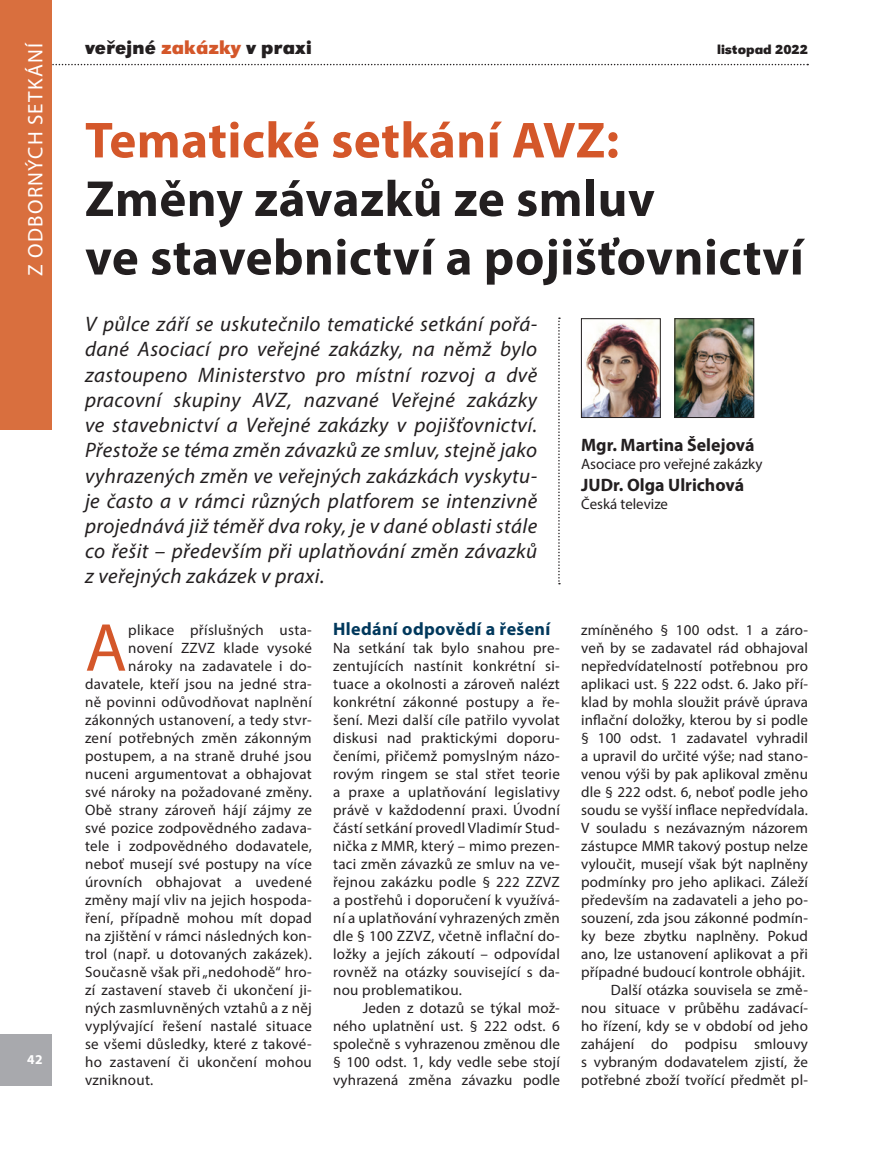
<style>
.page{position:relative;width:893px;height:1149px;background:#fff}
.page>*{position:absolute;margin:0;border:0;box-sizing:border-box;transform-origin:0 0}
.VZ_text_bez_odsazeni{font:68.4px "Myriad Pro";color:#d4572a}
.VZ_titul{font:700 51px/58.5px "Myriad Pro";letter-spacing:.01em;color:#231f20}
.VZ_souhrn{font:italic 21px/25.2px "Myriad Pro";letter-spacing:.02em;color:#231f20;text-align:justify}
.t1{font:21px "Myriad Pro";letter-spacing:.06em;color:#fff}
.t2{font:700 19.5px "URW Grotesk TEE";letter-spacing:.01em;color:#231f20}
.VZ_autor{font:700 18px "Myriad Pro";color:#231f20}
.VZ_nadpis{font:700 18px "Myriad Pro";letter-spacing:.02em;color:#00385c}
.VZ_text_bez_odsazeni-2{font:15px/18px "Myriad Pro";letter-spacing:.02em;color:#231f20;text-align:justify}
.VZ_text{font:15px/18px "Myriad Pro";letter-spacing:.01em;color:#231f20;text-align:justify}
.VZ_autor-2{font:15px "Myriad Pro";color:#231f20}
.t3{font:700 13.5px "URW Grotesk TEE";color:#231f20}
.t4{font:700 13.5px "Myriad Pro";color:#fff}
.s1{color:#d4572a}
</style>
<div class="page">
<div style="left:0;top:1033px;width:51px;height:51px;background:#a8a9ad"></div>
<svg style="left:51px;top:64px;width:757px;height:1px"></svg>
<div style="left:0;top:0;width:51px;height:429px;background:#d96f3e"></div>
<svg style="left:558px;top:317px;width:2px;height:267px"></svg>
<img style="left:583px;top:320px;width:75px;height:95px">
<div style="left:581px;top:318px;width:79px;height:99px;border:1px solid #231f20"></div>
<img style="left:677px;top:320px;width:75px;height:95px">
<div style="left:675px;top:318px;width:79px;height:99px;border:1px solid #231f20"></div>
<p class="t1" style="left:23px;top:276px;width:235px;rotate:-90deg">Z ODBORNÝCH SETKÁNÍ</p>
<p class="t2" style="left:85px;top:36px;width:228px">veřejné <span class="s1">zakázky</span> v praxi</p>
<p class="t3" style="left:717px;top:41px;width:92px">listopad 2022</p>
<p class="VZ_titul" style="left:85px;top:109px;width:720px"><span class="s1">Tematické setkání AVZ:<br></span>Změny závazků ze smluv<br>ve stavebnictví a pojišťovnictví</p>
<p class="t4" style="left:27px;top:1050px;width:17px">42</p>
<p class="VZ_souhrn" style="left:85px;top:311px;width:454px">V půlce září se uskutečnilo tematické setkání pořá&shy;dané Asociací pro veřejné zakázky, na němž bylo zastoupeno Ministerstvo pro místní rozvoj a dvě pracovní skupiny AVZ, nazvané Veřejné zakázky ve stavebnictví a Veřejné zakázky v pojišťovnictví.<br>Přestože se téma změn závazků ze smluv, stejně jako vyhrazených změn ve veřejných zakázkách vyskytu&shy;je často a v rámci různých platforem se intenzivně projednává již téměř dva roky, je v dané oblasti stále co řešit – především při uplatňování změn závazků z veřejných zakázek v praxi.</p>
<p class="VZ_text_bez_odsazeni" style="left:85px;top:605px;width:43px">A</p>
<p class="VZ_text_bez_odsazeni-2" style="left:128px;top:620px;width:185px">plikace příslušných usta-</p>
<p class="VZ_text_bez_odsazeni-2" style="left:128px;top:638px;width:185px">novení ZZVZ klade vysoké</p>
<p class="VZ_text_bez_odsazeni-2" style="left:128px;top:656px;width:185px">nároky na zadavatele i do-</p>
<p class="VZ_text_bez_odsazeni-2" style="left:85px;top:674px;width:228px">davatele, kteří jsou na jedné stra-</p>
<p class="VZ_text_bez_odsazeni-2" style="left:85px;top:692px;width:228px">ně povinni odůvodňovat naplnění</p>
<p class="VZ_text_bez_odsazeni-2" style="left:85px;top:710px;width:228px">zákonných ustanovení, a tedy stvr-</p>
<p class="VZ_text_bez_odsazeni-2" style="left:85px;top:728px;width:228px">zení potřebných změn zákonným</p>
<p class="VZ_text_bez_odsazeni-2" style="left:85px;top:746px;width:228px">postupem, a na straně druhé jsou</p>
<p class="VZ_text_bez_odsazeni-2" style="left:85px;top:764px;width:228px">nuceni argumentovat a obhajovat</p>
<p class="VZ_text_bez_odsazeni-2" style="left:85px;top:782px;width:228px">své nároky na požadované změny.</p>
<p class="VZ_text_bez_odsazeni-2" style="left:85px;top:800px;width:228px">Obě strany zároveň hájí zájmy ze</p>
<p class="VZ_text_bez_odsazeni-2" style="left:85px;top:818px;width:228px">své pozice zodpovědného zadava-</p>
<p class="VZ_text_bez_odsazeni-2" style="left:85px;top:836px;width:228px">tele i zodpovědného dodavatele,</p>
<p class="VZ_text_bez_odsazeni-2" style="left:85px;top:854px;width:228px">neboť musejí své postupy na více</p>
<p class="VZ_text_bez_odsazeni-2" style="left:85px;top:872px;width:228px">úrovních obhajovat a uvedené</p>
<p class="VZ_text_bez_odsazeni-2" style="left:85px;top:890px;width:228px">změny mají vliv na jejich hospoda-</p>
<p class="VZ_text_bez_odsazeni-2" style="left:85px;top:908px;width:228px">ření, případně mohou mít dopad</p>
<p class="VZ_text_bez_odsazeni-2" style="left:85px;top:926px;width:228px">na zjištění v rámci následných kon-</p>
<p class="VZ_text_bez_odsazeni-2" style="left:85px;top:944px;width:228px">trol (např. u dotovaných zakázek).</p>
<p class="VZ_text_bez_odsazeni-2" style="left:85px;top:962px;width:228px">Současně však při „nedohodě“ hro-</p>
<p class="VZ_text_bez_odsazeni-2" style="left:85px;top:980px;width:228px">zí zastavení staveb či ukončení ji-</p>
<p class="VZ_text_bez_odsazeni-2" style="left:85px;top:998px;width:228px">ných zasmluvněných vztahů a z něj</p>
<p class="VZ_text_bez_odsazeni-2" style="left:85px;top:1016px;width:228px">vyplývající řešení nastalé situace</p>
<p class="VZ_text_bez_odsazeni-2" style="left:85px;top:1034px;width:228px">se všemi důsledky, které z takové-</p>
<p class="VZ_text_bez_odsazeni-2" style="left:85px;top:1052px;width:228px">ho zastavení či ukončení mohou</p>
<p class="VZ_text_bez_odsazeni-2" style="left:85px;top:1070px;width:70px">vzniknout.</p>
<p class="VZ_nadpis" style="left:333px;top:616px;width:219px">Hledání odpovědí a řešení</p>
<p class="VZ_text_bez_odsazeni-2" style="left:333px;top:638px;width:228px">Na setkání tak bylo snahou pre&shy;zentujících nastínit konkrétní si&shy;tuace a okolnosti a zároveň nalézt konkrétní zákonné postupy a ře&shy;šení. Mezi další cíle patřilo vyvolat diskusi nad praktickými doporu&shy;čeními, přičemž pomyslným názo&shy;rovým ringem se stal střet teorie a praxe a uplatňování legislativy právě v každodenní praxi. Úvodní částí setkání provedl Vladimír Stud&shy;nička z MMR, který – mimo prezen&shy;taci změn závazků ze smluv na ve&shy;řejnou zakázku podle § 222 ZZVZ a postřehů i doporučení k využívá&shy;ní a uplatňování vyhrazených změn dle § 100 ZZVZ, včetně inflační do&shy;ložky a jejích zákoutí – odpovídal rovněž na otázky související s da&shy;nou problematikou.</p>
<p class="VZ_text" style="left:333px;top:998px;width:228px;text-indent:30px">Jeden z dotazů se týkal mož&shy;ného uplatnění ust. § 222 odst. 6 společně s vyhrazenou změnou dle § 100 odst. 1, kdy vedle sebe stojí vyhrazená změna závazku podle</p>
<p class="VZ_autor" style="left:581px;top:433px;width:175px">Mgr. Martina Šelejová</p>
<p class="VZ_autor-2" style="left:581px;top:454px;width:183px">Asociace pro veřejné zakázky</p>
<p class="VZ_autor" style="left:581px;top:472px;width:164px">JUDr. Olga Ulrichová</p>
<p class="VZ_autor-2" style="left:581px;top:494px;width:88px">Česká televize</p>
<p class="VZ_text" style="left:581px;top:620px;width:228px">zmíněného § 100 odst. 1 a záro&shy;veň by se zadavatel rád obhajoval nepředvídatelností potřebnou pro aplikaci ust. § 222 odst. 6. Jako pří&shy;klad by mohla sloužit právě úprava inflační doložky, kterou by si podle § 100 odst. 1 zadavatel vyhradil a upravil do určité výše; nad stano&shy;venou výši by pak aplikoval změnu dle § 222 odst. 6, neboť podle jeho soudu se vyšší inflace nepředvídala.<br>V souladu s nezávazným názorem zástupce MMR takový postup nelze vyloučit, musejí však být naplněny podmínky pro jeho aplikaci. Záleží především na zadavateli a jeho po&shy;souzení, zda jsou zákonné podmín&shy;ky beze zbytku naplněny. Pokud ano, lze ustanovení aplikovat a při případné budoucí kontrole obhájit.</p>
<p class="VZ_text" style="left:581px;top:980px;width:228px;text-indent:30px">Další otázka souvisela se změ&shy;nou situace v průběhu zadávací&shy;ho řízení, kdy se v období od jeho zahájení do podpisu smlouvy s vybraným dodavatelem zjistí, že potřebné zboží tvořící předmět pl-</p>
</div>
